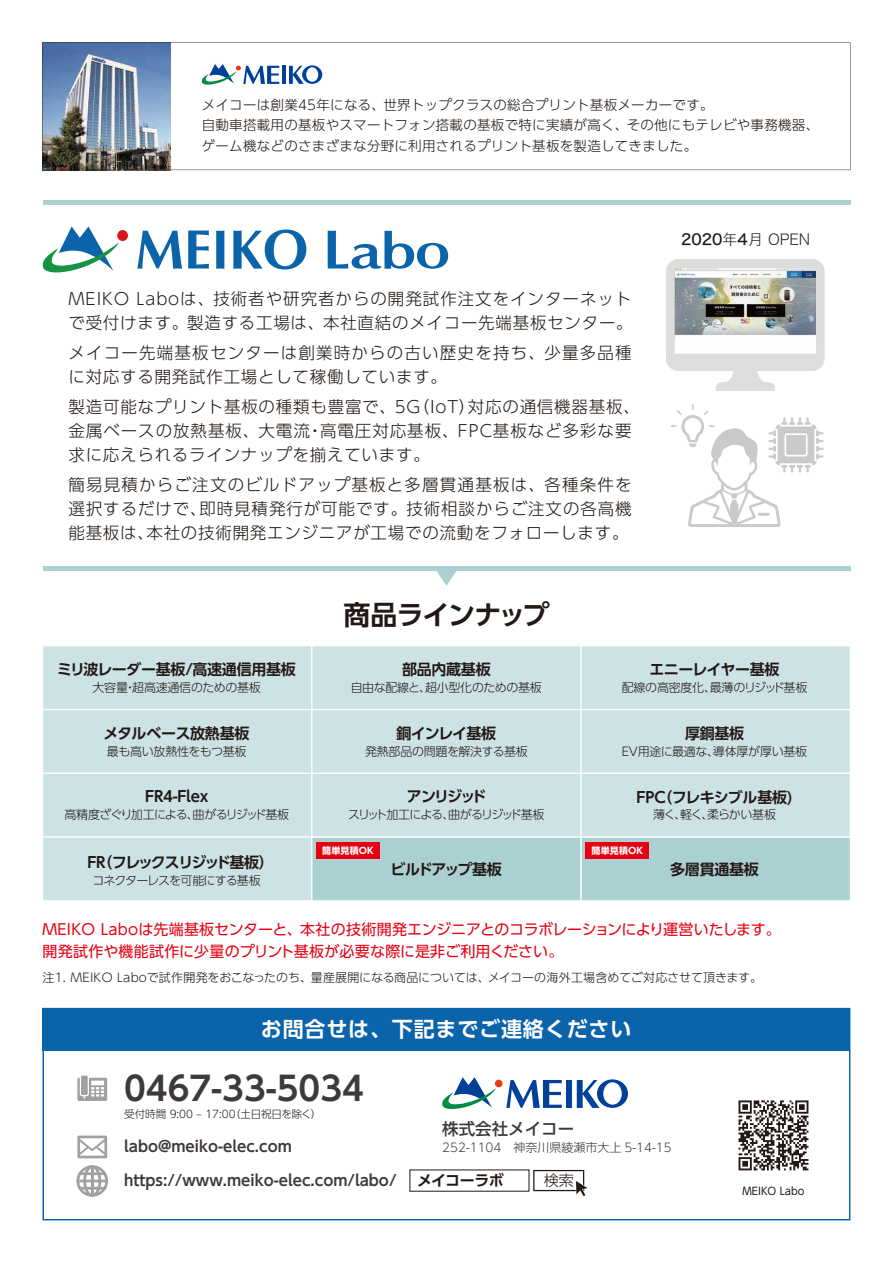
<style>
.page{position:relative;width:893px;height:1263px;background:#fff}
.page>*{position:absolute;margin:0;border:0;box-sizing:border-box;transform-origin:0 0}
.t1{font:700 33px "UD Shin Go Pr 6 N De";color:#3e3a39}
.t2{font:700 27px "UD Shin Go Pr 6 N De";letter-spacing:-.055em;color:#221815}
.t3{font:700 21px "UD Shin Go Pr 6 N De";letter-spacing:.04em;color:#fff}
.t4{font:300 16.5px/24px "UD Shin Go Pr 6 N";letter-spacing:.05em;color:#221815}
.t5{font:300 16.5px/24px "UD Shin Go Pr 6 N";letter-spacing:.07em;color:#221815}
.t6{font:500 16.5px "UD Shin Go Pr 6 N";color:#3e3a39}
.t7{font:15px/22.5px "UD Shin Go Pr 6 N";letter-spacing:.005em;color:#e60012}
.t8{font:700 15px "UD Shin Go Pr 6 N De";letter-spacing:-.02em;color:#221815}
.t9{font:700 15px "UD Shin Go Pr 6 N De";color:#3e3a39}
.t10{font:700 15px "UD Shin Go Pr 6 N De";letter-spacing:-.11em;color:#221815}
.t11{font:15px "Hira Kaku Std N W2";color:#221815}
.t12{font:700 15px "UD Shin Go Pr 6 N De";letter-spacing:-.09em;color:#221815}
.t13{font:700 15px "UD Shin Go Pr 6 N De";letter-spacing:-.06em;color:#221815}
.t14{font:300 15px "UD Shin Go Pr 6 N";color:#221815}
.t15{font:300 13.5px/20.2px "UD Shin Go Pr 6 N";letter-spacing:.02em;color:#221815}
.t16{font:300 12px "UD Shin Go Pr 6 N";letter-spacing:-.02em;color:#221815}
.t17{font:300 12px "UD Shin Go Pr 6 N";color:#221815}
.t18{font:300 12px "UD Shin Go Pr 6 N";letter-spacing:-.095em;color:#221815}
.t19{font:300 12px "UD Shin Go Pr 6 N";color:#3e3a39}
.t20{font:300 12px "UD Shin Go Pr 6 N";letter-spacing:-.07em;color:#221815}
.t21{font:300 12px "UD Shin Go Pr 6 N";letter-spacing:-.085em;color:#221815}
.t22{font:300 10.5px "UD Shin Go Pr 6 N";letter-spacing:-.01em;color:#221815}
.t23{font:10.5px "UD Shin Go C Oniz Pr 6 N";color:#221815}
.t24{font:700 9px "UD Shin Go Pr 6 N";letter-spacing:.02em;color:#fff}
.s1{font-family:"Hira Kaku Std N W5"}
</style>
<div class="page">
<div style="left:42px;top:645px;width:270px;height:65px;background:#cce2e4;border:1px solid #fff"></div>
<div style="left:311px;top:645px;width:271px;height:65px;background:#cce2e4;border:1px solid #fff"></div>
<div style="left:580px;top:645px;width:271px;height:65px;background:#cce2e4;border:1px solid #fff"></div>
<div style="left:42px;top:709px;width:270px;height:65px;background:#cce2e4;border:1px solid #fff"></div>
<div style="left:311px;top:709px;width:271px;height:65px;background:#cce2e4;border:1px solid #fff"></div>
<div style="left:580px;top:709px;width:271px;height:65px;background:#cce2e4;border:1px solid #fff"></div>
<div style="left:42px;top:773px;width:270px;height:65px;background:#cce2e4;border:1px solid #fff"></div>
<div style="left:311px;top:773px;width:271px;height:65px;background:#cce2e4;border:1px solid #fff"></div>
<div style="left:580px;top:773px;width:271px;height:65px;background:#cce2e4;border:1px solid #fff"></div>
<div style="left:42px;top:836px;width:270px;height:65px;background:#cce2e4;border:1px solid #fff"></div>
<div style="left:311px;top:836px;width:271px;height:65px;background:#aad0d2;border:1px solid #fff"></div>
<div style="left:580px;top:836px;width:271px;height:65px;background:#aad0d2;border:1px solid #fff"></div>
<div style="left:316px;top:842px;width:64px;height:16px;background:#e60012"></div>
<div style="left:586px;top:842px;width:63px;height:16px;background:#e60012"></div>
<div style="left:117px;top:230px;width:11px;height:11px;background:#d71718;border-radius:50%"></div>
<svg style="left:42px;top:226px;width:77px;height:47px"></svg>
<svg style="left:137px;top:231px;width:45px;height:38px"></svg>
<svg style="left:188px;top:231px;width:21px;height:37px"></svg>
<svg style="left:216px;top:231px;width:8px;height:38px"></svg>
<svg style="left:233px;top:230px;width:73px;height:39px"></svg>
<svg style="left:328px;top:231px;width:120px;height:38px"></svg>
<hr style="left:43px;top:566px;width:807px;height:4px;background:#aad0d2">
<svg style="left:434px;top:570px;width:24px;height:16px"></svg>
<div style="left:43px;top:200px;width:807px;height:5px;background:#aad0d2"></div>
<svg style="left:43px;top:43px;width:807px;height:127px"></svg>
<svg style="left:666px;top:259px;width:159px;height:132px"></svg>
<svg style="left:671px;top:404px;width:152px;height:123px"></svg>
<svg style="left:43px;top:1008px;width:807px;height:212px"></svg>
<p class="t15" style="left:202px;top:94px;width:619px">メイコーは創業45年になる、世界トップクラスの総合プリント基板メーカーです。<br>自動車搭載用の基板やスマートフォン搭載の基板で特に実績が高く、その他にもテレビや事務機器、ゲーム機などのさまざまな分野に利用されるプリント基板を製造してきました。</p>
<p class="t4" style="left:68px;top:286px;width:566px">MEIKO Laboは、技術者や研究者からの開発試作注文をインターネットで受付けます。製造する工場は、本社直結のメイコー先端基板センター。</p>
<p class="t5" style="left:68px;top:340px;width:565px">メイコー先端基板センターは創業時からの古い歴史を持ち、少量多品種に対応する開発試作工場として稼働しています。</p>
<p class="t4" style="left:68px;top:394px;width:573px">製造可能なプリント基板の種類も豊富で、5G（IoT）対応の通信機器基板、金属ベースの放熱基板、大電流・高電圧対応基板、FPC基板など多彩な要求に応えられるラインナップを揃えています。</p>
<p class="t4" style="left:68px;top:472px;width:565px;text-align:justify">簡易見積からご注文のビルドアップ基板と多層貫通基板は、各種条件を選択するだけで、即時見積発行が可能です。技術相談からご注文の各高機能基板は、本社の技術開発エンジニアが工場での流動をフォローします。</p>
<h2 class="t2" style="left:343px;top:592px;width:207px">商品ラインナップ</h2>
<p class="t11" style="left:681px;top:228px;width:131px"><span class="s1">2020</span>年<span class="s1">4</span>月 OPEN</p>
<p class="t8" style="left:57px;top:657px;width:240px">ミリ波レーダー基板/高速通信用基板</p>
<p class="t16" style="left:93px;top:678px;width:170px">大容量・超高速通信のための基板</p>
<p class="t8" style="left:402px;top:657px;width:90px">部品内蔵基板</p>
<p class="t16" style="left:351px;top:678px;width:193px">自由な配線と、超小型化のための基板</p>
<p class="t8" style="left:649px;top:657px;width:132px">エニーレイヤー基板</p>
<p class="t16" style="left:622px;top:678px;width:187px">配線の高密度化、最薄のリジッド基板</p>
<p class="t8" style="left:104px;top:721px;width:147px">メタルベース放熱基板</p>
<p class="t16" style="left:107px;top:741px;width:141px">最も高い放熱性をもつ基板</p>
<p class="t13" style="left:397px;top:721px;width:101px">銅インレイ基板</p>
<p class="t16" style="left:365px;top:741px;width:164px">発熱部品の問題を解決する基板</p>
<p class="t8" style="left:685px;top:721px;width:61px">厚銅基板</p>
<p class="t16" style="left:622px;top:741px;width:187px">EV用途に最適な、導体厚が厚い基板</p>
<p class="t8" style="left:145px;top:784px;width:65px">FR4-Flex</p>
<p class="t18" style="left:65px;top:804px;width:226px">高精度ざぐり加工による、曲がるリジッド基板</p>
<p class="t8" style="left:407px;top:784px;width:81px">アンリジッド</p>
<p class="t18" style="left:348px;top:804px;width:198px">スリット加工による、曲がるリジッド基板</p>
<p class="t8" style="left:637px;top:785px;width:157px">FPC（フレキシブル基板)</p>
<p class="t21" style="left:653px;top:805px;width:124px">薄く、軽く、柔らかい基板</p>
<p class="t10" style="left:87px;top:850px;width:188px">FR（フレックスリジッド基板）</p>
<p class="t20" style="left:92px;top:871px;width:170px">コネクターレスを可能にする基板</p>
<p class="t24" style="left:322px;top:843px;width:54px">簡単見積ＯＫ</p>
<p class="t24" style="left:591px;top:843px;width:54px">簡単見積ＯＫ</p>
<p class="t12" style="left:390px;top:857px;width:113px">ビルドアップ基板</p>
<p class="t8" style="left:670px;top:857px;width:90px">多層貫通基板</p>
<p class="t7" style="left:43px;top:917px;width:740px">MEIKO Laboは先端基板センターと、本社の技術開発エンジニアとのコラボレーションにより運営いたします。開発試作や機能試作に少量のプリント基板が必要な際に是非ご利用ください。</p>
<p class="t17" style="left:43px;top:967px;width:721px">注1. MEIKO Laboで試作開発をおこなったのち、量産展開になる商品については、メイコーの海外工場含めてご対応させて頂きます。</p>
<p class="t3" style="left:261px;top:1012px;width:372px">お問合せは、下記までご連絡ください</p>
<h1 class="t1" style="left:124px;top:1062px;width:241px">0467-33-5034</h1>
<p class="t22" style="left:124px;top:1106px;width:199px">受付時間 9:00 ‒ 17:00（土日祝日を除く）</p>
<p class="t9" style="left:124px;top:1134px;width:169px">labo@meiko-elec.com</p>
<p class="t6" style="left:442px;top:1115px;width:133px">株式会社メイコー</p>
<p class="t19" style="left:442px;top:1138px;width:231px">252-1104　神奈川県綾瀬市大上 5-14-15</p>
<p class="t9" style="left:124px;top:1168px;width:274px">https://www.meiko-elec.com/labo/</p>
<p class="t8" style="left:417px;top:1168px;width:88px">メイコーラボ</p>
<p class="t14" style="left:544px;top:1168px;width:31px">検索</p>
<p class="t23" style="left:743px;top:1182px;width:63px">MEIKO Labo</p>
</div>
